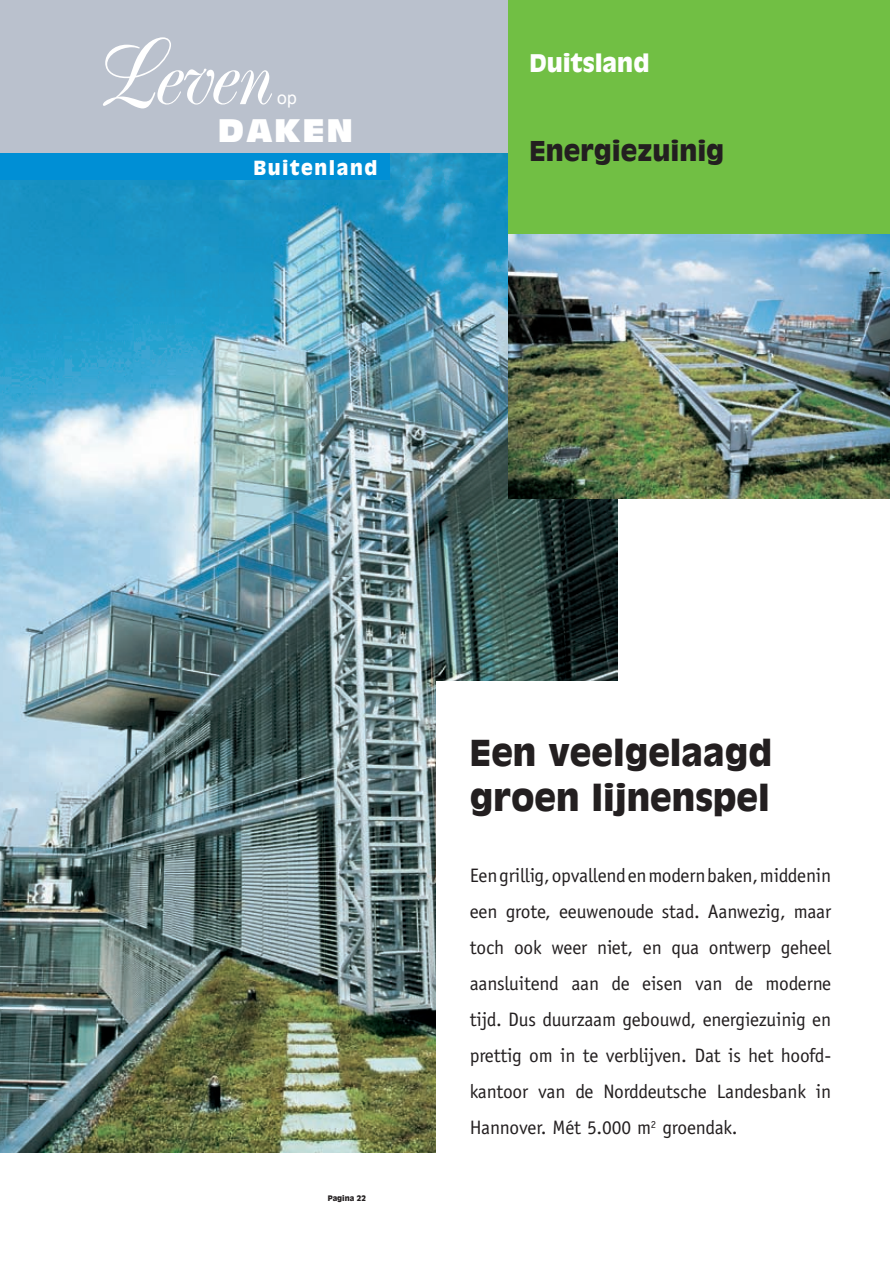
<style>
.page{position:relative;width:890px;height:1263px;background:#fff}
.page>*{position:absolute;margin:0;border:0;box-sizing:border-box;transform-origin:0 0}
.t1{font:81.3px "Poppl Exquisit";letter-spacing:.01em;color:#fff}
.t2{font:900 35.25px/45px "Antique Olive";color:#231f20}
.t3{font:31.95px "Antique Olive Compact";letter-spacing:.05em;color:#fff}
.t4{font:900 27px "Antique Olive";color:#231f20}
.t5{font:900 24px "Antique Olive";color:#fff}
.t6{font:19.5px/36px "Officina Sans";letter-spacing:-.01em;color:#231f20;text-align:justify}
.t7{font:900 19.2px "Antique Olive";letter-spacing:.08em;color:#fff}
.t8{font:17.55px "Arial";color:#fff}
.t9{font:900 7.5px "Antique Olive";color:#231f20}
</style>
<div class="page">
<img style="left:0;top:153px;width:618px;height:999px">
<div style="left:0;top:153px;width:390px;height:27px;background:#008fd5"></div>
<div style="left:436px;top:681px;width:454px;height:505px;background:#fff"></div>
<div style="left:0;top:0;width:890px;height:153px;background:#bac1cd"></div>
<img style="left:508px;top:234px;width:382px;height:264px">
<div style="left:508px;top:0;width:382px;height:234px;background:#71bf44"></div>
<h1 class="t1" style="left:89px;top:39px;width:181px">Leven</h1>
<h3 class="t3" style="left:218px;top:118px;width:137px">DAKEN</h3>
<p class="t8" style="left:277px;top:88px;width:21px">op</p>
<p class="t7" style="left:253px;top:160px;width:125px">Buitenland</p>
<p class="t5" style="left:529px;top:54px;width:121px">Duitsland</p>
<h3 class="t4" style="left:529px;top:140px;width:196px">Energiezuinig</h3>
<p class="t9" style="left:328px;top:1195px;width:40px">Pagina 22</p>
<h2 class="t2" style="left:470px;top:732px;width:304px">Een veelgelaagd groen lijnenspel</h2>
<p class="t6" style="left:470px;top:859px;width:363px">Een grillig, opvallend en modern baken, middenin een grote, eeuwenoude stad. Aanwezig, maar toch ook weer niet, en qua ontwerp geheel aansluitend aan de eisen van de moderne tijd. Dus duurzaam gebouwd, energiezuinig en prettig om in te verblijven. Dat is het hoofd&shy;kantoor van de Norddeutsche Landesbank in Hannover. Mét 5.000 m<sup>2</sup> groendak.</p>
</div>
